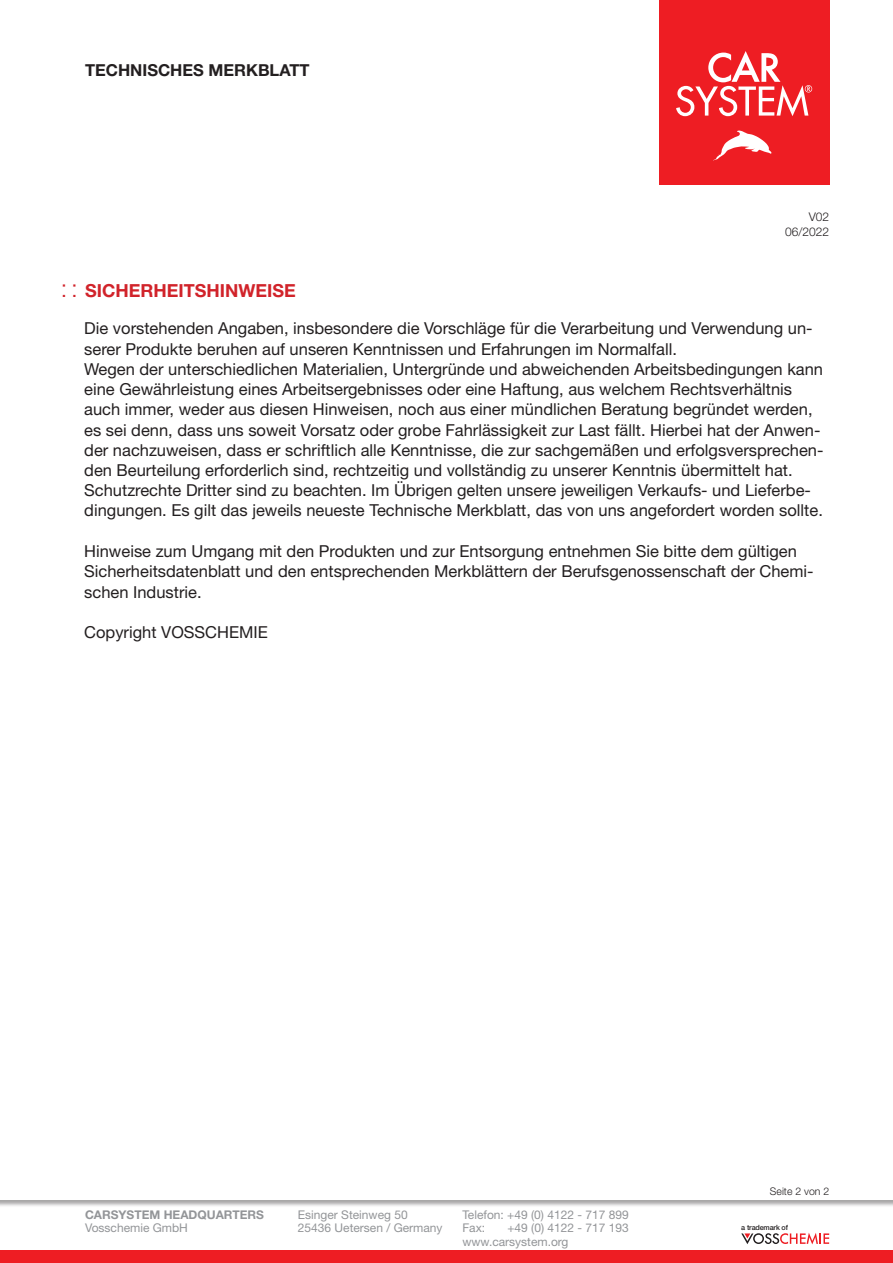
<style>
.page{position:relative;width:893px;height:1263px;background:#fff}
.page>*{position:absolute;margin:0;border:0;box-sizing:border-box;transform-origin:0 0}
.t1{font:700 18px "Helvetica Neue LT Pro";color:#d1232a}
.t2{font:16.5px/20.2px "Helvetica Neue LT Pro";color:#231f20}
.t3{font:700 16.5px "Helvetica Neue LT Pro";color:#231f20}
.t4{font:12px/13.5px "Helvetica Neue LT Pro";color:#939598}
.t5{font:700 12px "Helvetica Neue LT Pro";color:#939598}
.t6{font:300 12px/14.4px "Helvetica Neue LT Pro";color:#231f20;text-align:right}
.t7{font:300 10.5px "Helvetica Neue LT Pro";color:#231f20}
.t8{font:500 7.2px "Helvetica Neue LT Pro";letter-spacing:-.02em;color:#231f20}
.s1{font-family:"Voss Font";font-weight:400;font-size:19.5px}
</style>
<div class="page">
<div style="left:0;top:1198px;width:893px;height:65px;background:#231f20;opacity:.4"></div>
<div style="left:0;top:1250px;width:893px;height:13px;background:#ee1d23"></div>
<svg style="left:741px;top:1233px;width:88px;height:11px"></svg>
<div style="left:659px;top:0;width:170px;height:185px;background:#ee1d23"></div>
<svg style="left:676px;top:51px;width:136px;height:65px"></svg>
<svg style="left:714px;top:131px;width:57px;height:29px"></svg>
<p class="t3" style="left:85px;top:59px;width:226px">TECHNISCHES MERKBLATT</p>
<p class="t6" style="left:785px;top:209px;width:46px">V02<br>06/2022</p>
<p class="t1" style="left:61px;top:279px;width:236px"><span class="s1">:</span> SICHERHEITSHINWEISE</p>
<p class="t2" style="left:84px;top:318px;width:741px">Die vorstehenden Angaben, insbesondere die Vorschläge für die Verarbeitung und Verwendung un&shy;serer Produkte beruhen auf unseren Kenntnissen und Erfahrungen im Normalfall.<br>Wegen der unterschiedlichen Materialien, Untergründe und abweichenden Arbeitsbedingungen kann eine Gewährleistung eines Arbeitsergebnisses oder eine Haftung, aus welchem Rechtsverhältnis auch immer, weder aus diesen Hinweisen, noch aus einer mündlichen Beratung begründet werden, es sei denn, dass uns soweit Vorsatz oder grobe Fahrlässigkeit zur Last fällt. Hierbei hat der Anwen&shy;der nachzuweisen, dass er schriftlich alle Kenntnisse, die zur sachgemäßen und erfolgsversprechen&shy;den Beurteilung erforderlich sind, rechtzeitig und vollständig zu unserer Kenntnis übermittelt hat.<br>Schutzrechte Dritter sind zu beachten. Im Übrigen gelten unsere jeweiligen Verkaufs- und Lieferbe&shy;dingungen. Es gilt das jeweils neueste Technische Merkblatt, das von uns angefordert worden sollte.</p>
<p class="t2" style="left:84px;top:541px;width:731px">Hinweise zum Umgang mit den Produkten und zur Entsorgung entnehmen Sie bitte dem gültigen<br>Sicherheitsdatenblatt und den entsprechenden Merkblättern der Berufsgenossenschaft der Chemi&shy;schen Industrie.</p>
<p class="t2" style="left:84px;top:622px;width:185px">Copyright VOSSCHEMIE</p>
<p class="t5" style="left:85px;top:1207px;width:180px">CARSYSTEM HEADQUARTERS</p>
<p class="t4" style="left:85px;top:1221px;width:104px">Vosschemie GmbH</p>
<p class="t4" style="left:298px;top:1207px;width:146px">Esinger Steinweg 50<br>25436 Uetersen / Germany</p>
<p class="t4" style="left:462px;top:1207px;width:168px">Telefon: +49 (0) 4122 - 717 899<br>Fax:</p>
<p class="t4" style="left:462px;top:1221px;width:168px;text-indent:45px">+49 (0) 4122 - 717 193 www.carsystem.org</p>
<p class="t7" style="left:770px;top:1184px;width:61px">Seite 2 von 2</p>
<p class="t8" style="left:741px;top:1223px;width:48px">a trademark of</p>
</div>
